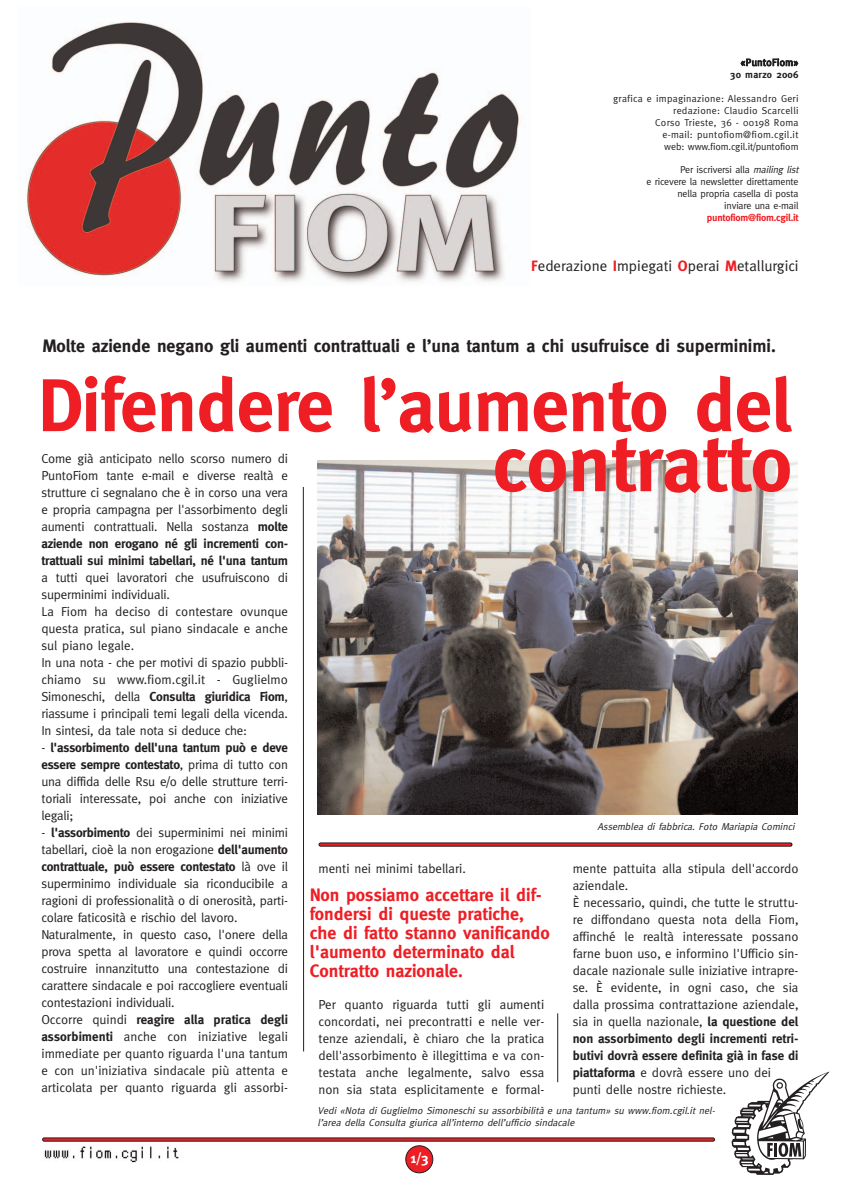
<style>
.page{position:relative;width:842px;height:1191px;background:#fff}
.page>*{position:absolute;margin:0;border:0;box-sizing:border-box;transform-origin:0 0}
.t1{font:700 80px "Meta";color:#ee1e24}
.t2{font:700 75px "Meta";letter-spacing:-.01em;color:#ee1e24}
.t3{font:700 18px/19px "Meta";color:#ee1e24}
.t4{font:700 18px "Meta";color:#231f20}
.t5{font:15px "Meta";color:#231f20}
.t6{font:700 14px "Meta";color:#fff}
.t7{font:13px/17px "Meta";letter-spacing:-.01em;color:#231f20;text-align:justify}
.t8{font:italic 10px/12px "Meta";color:#231f20}
.t9{font:10px/12px "Meta";letter-spacing:.015em;color:#231f20;text-align:right}
.t10{font:10px/12px "Meta";letter-spacing:-.015em;color:#231f20;text-align:right}
.t11{font:700 10px "Meta";letter-spacing:-.015em;color:#ee1e24}
.t12{font:700 10px "Meta";letter-spacing:.025em;color:#231f20}
.s1{font-style:italic}
.s2{font-weight:700;color:#ee1e24}
.s3{font-weight:700}
</style>
<div class="page">
<img style="left:26px;top:22px;width:495px;height:261px">
<img style="left:317px;top:461px;width:480px;height:354px">
<hr style="left:303px;top:487px;width:1px;height:564px;background:#231f20">
<hr style="left:557px;top:1013px;width:1px;height:69px;background:#231f20">
<svg style="left:42px;top:1137px;width:673px;height:36px"></svg>
<svg style="left:318px;top:842px;width:474px;height:4px;background:#ac3538"></svg>
<svg style="left:731px;top:1071px;width:99px;height:103px"></svg>
<p class="t9" style="left:740px;top:56px;width:59px">«PuntoFiom»</p>
<p class="t12" style="left:730px;top:69px;width:70px">30 marzo 2006</p>
<p class="t9" style="left:613px;top:92px;width:187px">grafica e impaginazione: Alessandro Geri redazione: Claudio Scarcelli<br>Corso Trieste, 36 - 00198 Roma<br>e-mail: puntofiom@fiom.cgil.it<br>web: www.fiom.cgil.it/puntofiom</p>
<p class="t10" style="left:646px;top:163px;width:155px">Per iscriversi alla <span class="s1">mailing list<br></span>e ricevere la newsletter direttamente nella propria casella di posta<br>inviare una e-mail</p>
<p class="t11" style="left:707px;top:211px;width:93px">puntofiom@fiom.cgil.it</p>
<p class="t5" style="left:531px;top:257px;width:269px"><span class="s2">F</span>ederazione <span class="s2">I</span>mpiegati <span class="s2">O</span>perai <span class="s2">M</span>etallurgici</p>
<h3 class="t4" style="left:42px;top:335px;width:735px">Molte aziende negano gli aumenti contrattuali e l’una tantum a chi usufruisce di superminimi.</h3>
<h2 class="t2" style="left:38px;top:361px;width:755px">Difendere l’aumento del</h2>
<h1 class="t1" style="left:492px;top:417px;width:301px">contratto</h1>
<p class="t7" style="left:41px;top:449px;width:248px">Come già anticipato nello scorso numero di PuntoFiom tante e-mail e diverse realtà e strutture ci segnalano che è in corso una vera e propria campagna per l'assorbimento degli aumenti contrattuali. Nella sostanza <span class="s3">molte aziende non erogano né gli incrementi con&shy;trattuali sui minimi tabellari, né l'una tantum</span></p>
<p class="t7" style="left:41px;top:568px;width:248px;text-align:left">a tutti quei lavoratori che usufruiscono di superminimi individuali.<br>La Fiom ha deciso di contestare ovunque questa pratica, sul piano sindacale e anche sul piano legale.<br>In una nota - che per motivi di spazio pubbli&shy;chiamo su www.fiom.cgil.it - Guglielmo Simoneschi, della <span class="s3">Consulta giuridica Fiom</span>, riassume i principali temi legali della vicenda.<br>In sintesi, da tale nota si deduce che:</p>
<p class="t7" style="left:41px;top:738px;width:248px">- <span class="s3">l'assorbimento dell'una tantum può e deve essere sempre contestato</span>, prima di tutto con una diffida delle Rsu e/o delle strutture terri&shy;toriali interessate, poi anche con iniziative legali;</p>
<p class="t7" style="left:41px;top:823px;width:248px;text-align:left">- <span class="s3">l'assorbimento</span> dei superminimi nei minimi tabellari, cioè la non erogazione <span class="s3">dell'aumento contrattuale, può essere contestato</span> là ove il superminimo individuale sia riconducibile a ragioni di professionalità o di onerosità, parti&shy;colare faticosità e rischio del lavoro.<br>Naturalmente, in questo caso, l'onere della prova spetta al lavoratore e quindi occorre costruire innanzitutto una contestazione di carattere sindacale e poi raccogliere eventuali contestazioni individuali.<br>Occorre quindi <span class="s3">reagire alla pratica degli assorbimenti</span> anche con iniziative legali immediate per quanto riguarda l'una tantum e con un'iniziativa sindacale più attenta e articolata per quanto riguarda gli assorbi-</p>
<p class="t8" style="left:597px;top:820px;width:200px">Assemblea di fabbrica. Foto Mariapia Cominci</p>
<p class="t7" style="left:318px;top:859px;width:149px">menti nei minimi tabellari.</p>
<p class="t7" style="left:573px;top:859px;width:227px;text-align:left">mente pattuita alla stipula dell'accordo aziendale.<br>È necessario, quindi, che tutte le struttu&shy;re diffondano questa nota della Fiom, affinché le realtà interessate possano farne buon uso, e informino l'Ufficio sin&shy;dacale nazionale sulle iniziative intrapre&shy;se. È evidente, in ogni caso, che sia dalla prossima contrattazione aziendale, sia in quella nazionale, <span class="s3">la questione del non assorbimento degli incrementi retri&shy;butivi dovrà essere definita già in fase di piattaforma</span> e dovrà essere uno dei punti delle nostre richieste.</p>
<p class="t8" style="left:317px;top:1104px;width:400px">Vedi «Nota di Guglielmo Simoneschi su assorbibilità e una tantum» su www.fiom.cgil.it nel&shy;l’area della Consulta giurica all’interno dell’ufficio sindacale</p>
<h3 class="t3" style="left:310px;top:885px;width:242px">Non possiamo accettare il dif&shy;fondersi di queste pratiche, che di fatto stanno vanificando l'aumento determinato dal<br>Contratto nazionale.</h3>
<p class="t7" style="left:318px;top:995px;width:227px">Per quanto riguarda tutti gli aumenti concordati, nei precontratti e nelle ver&shy;tenze aziendali, è chiaro che la pratica dell'assorbimento è illegittima e va con&shy;testata anche legalmente, salvo essa non sia stata esplicitamente e formal-</p>
<p class="t6" style="left:410px;top:1150px;width:20px">1/3</p>
</div>
